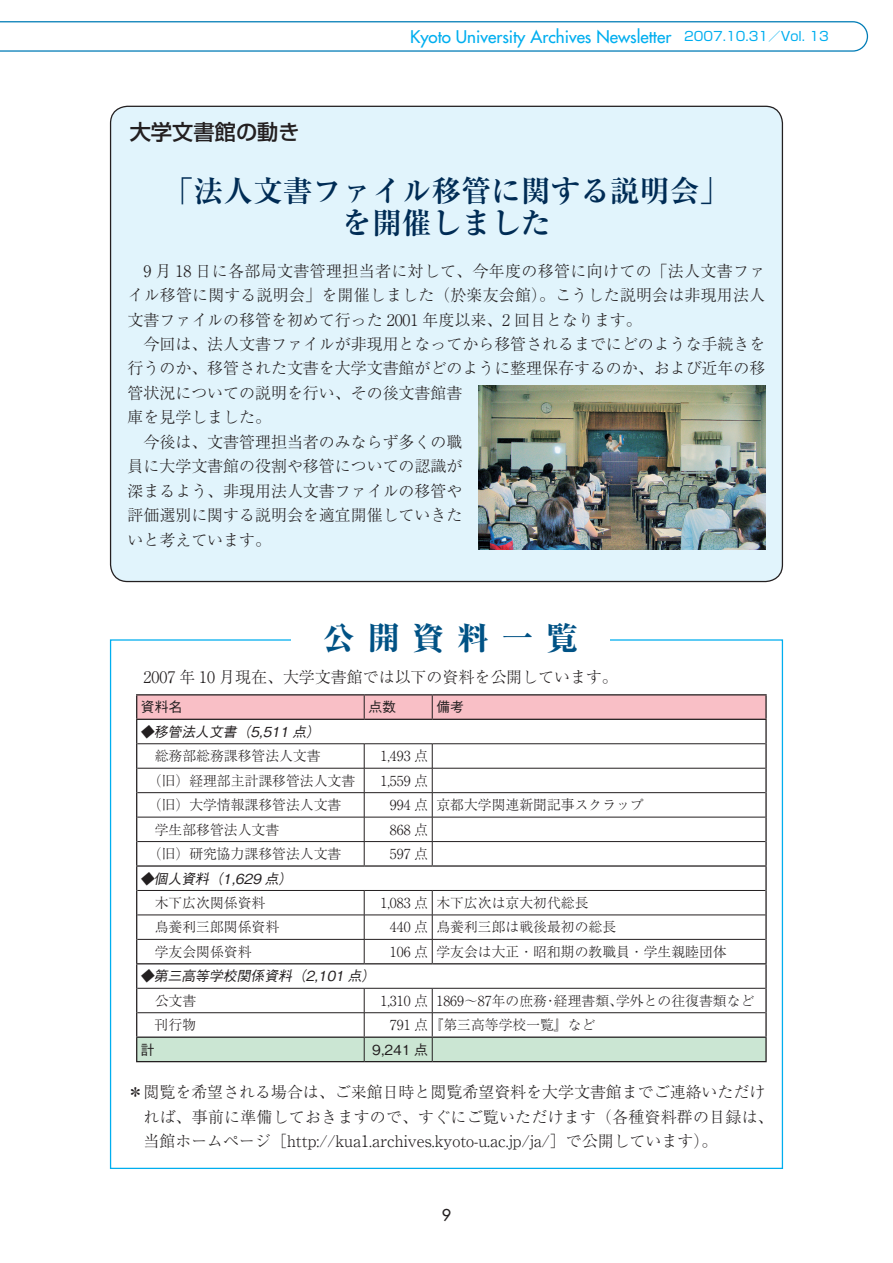
<style>
.page{position:relative;width:893px;height:1263px;background:#fff}
.page>*{position:absolute;margin:0;border:0;box-sizing:border-box;transform-origin:0 0}
.t1{font:800 31.95px "Ryumin Pro";letter-spacing:.4em;color:#005285}
.t2{font:700 29.7px/32px "Ryumin Pro";color:#002c55;text-align:center}
.t3{font:500 21.3px "Shin Go Pro";color:#231f20}
.t4{font:16.95px "Futura";color:#00aeef}
.t5{font:300 15.9px/24.5px "Ryumin Pro";color:#231f20}
.t6{font:15.9px "Futura";color:#231f20}
.t7{font:300 13.8px "Ryumin Pro";color:#231f20}
.t8{font:italic 500 13.8px "Gothic BBB Pro";color:#231f20}
.t9{font:500 13.8px "Gothic BBB Pro";color:#231f20}
.s1{font-family:"Shin Go Pro";font-size:12.75px}
</style>
<div class="page">
<svg style="left:0;top:21px;width:869px;height:31px"></svg>
<div style="left:109px;top:105px;width:675px;height:476px;background:#e1f4fc"></div>
<img style="left:478px;top:386px;width:287px;height:164px">
<hr style="left:136px;top:694px;width:228px;height:1px;background:#231f20">
<hr style="left:364px;top:694px;width:68px;height:1px;background:#231f20">
<hr style="left:432px;top:694px;width:335px;height:1px;background:#231f20">
<hr style="left:765px;top:695px;width:2px;height:24px;background:#231f20">
<hr style="left:432px;top:719px;width:335px;height:1px;background:#231f20">
<hr style="left:765px;top:720px;width:2px;height:24px;background:#231f20">
<hr style="left:765px;top:744px;width:2px;height:24px;background:#231f20">
<hr style="left:765px;top:768px;width:2px;height:25px;background:#231f20">
<hr style="left:765px;top:793px;width:2px;height:24px;background:#231f20">
<hr style="left:765px;top:817px;width:2px;height:24px;background:#231f20">
<hr style="left:765px;top:841px;width:2px;height:24px;background:#231f20">
<hr style="left:765px;top:964px;width:2px;height:24px;background:#231f20">
<hr style="left:765px;top:988px;width:2px;height:25px;background:#231f20">
<hr style="left:765px;top:1013px;width:2px;height:23px;background:#231f20">
<hr style="left:765px;top:1038px;width:2px;height:23px;background:#231f20">
<hr style="left:432px;top:1061px;width:335px;height:1px;background:#231f20">
<hr style="left:432px;top:865px;width:335px;height:2px;background:#231f20">
<hr style="left:765px;top:867px;width:2px;height:23px;background:#231f20">
<hr style="left:765px;top:890px;width:2px;height:25px;background:#231f20">
<hr style="left:765px;top:915px;width:2px;height:24px;background:#231f20">
<svg style="left:136px;top:695px;width:630px;height:367px"></svg>
<hr style="left:765px;top:939px;width:2px;height:24px;background:#231f20">
<hr style="left:136px;top:963px;width:228px;height:1px;background:#231f20">
<hr style="left:364px;top:963px;width:68px;height:1px;background:#231f20">
<hr style="left:432px;top:963px;width:335px;height:1px;background:#231f20">
<hr style="left:136px;top:1036px;width:228px;height:2px;background:#231f20">
<hr style="left:364px;top:1036px;width:68px;height:2px;background:#231f20">
<hr style="left:432px;top:1036px;width:335px;height:2px;background:#231f20">
<p class="t4" style="left:410px;top:26px;width:420px">Kyoto University Archives Newsletter<span class="s1">　2007.10.31／Vol. 13</span></p>
<h3 class="t3" style="left:130px;top:114px;width:172px">大学文書館の動き</h3>
<h2 class="t2" style="left:164px;top:172px;width:567px">「法人文書ファイル移管に関する説明会」を開催しました</h2>
<p class="t5" style="left:128px;top:257px;width:639px">　9 月 18 日に各部局文書管理担当者に対して、今年度の移管に向けての「法人文書ファイル移管に関する説明会」を開催しました（於楽友会館）。こうした説明会は非現用法人文書ファイルの移管を初めて行った 2001 年度以来、2 回目となります。<br>　今回は、法人文書ファイルが非現用となってから移管されるまでにどのような手続きを行うのか、移管された文書を大学文書館がどのように整理保存するのか、および近年の移管状況についての説明を行い、その後文書館書<br>庫を見学しました。<br>　今後は、文書管理担当者のみならず多くの職<br>員に大学文書館の役割や移管についての認識が<br>深まるよう、非現用法人文書ファイルの移管や<br>評価選別に関する説明会を適宜開催していきた<br>いと考えています。</p>
<h1 class="t1" style="left:323px;top:613px;width:257px">公開資料一覧</h1>
<p class="t5" style="left:128px;top:663px;width:492px">　2007 年 10 月現在、大学文書館では以下の資料を公開しています。</p>
<p class="t9" style="left:141px;top:696px;width:43px">資料名</p>
<p class="t9" style="left:368px;top:696px;width:29px">点数</p>
<p class="t9" style="left:436px;top:696px;width:29px">備考</p>
<p class="t8" style="left:140px;top:720px;width:185px">◆移管法人文書（5,511 点）</p>
<p class="t7" style="left:155px;top:745px;width:167px">総務部総務課移管法人文書</p>
<p class="t7" style="left:380px;top:745px;width:49px">1,493 点</p>
<p class="t7" style="left:148px;top:770px;width:209px">（旧）経理部主計課移管法人文書</p>
<p class="t7" style="left:380px;top:770px;width:49px">1,559 点</p>
<p class="t7" style="left:148px;top:794px;width:195px">（旧）大学情報課移管法人文書</p>
<p class="t7" style="left:390px;top:794px;width:255px">994 点 京都大学関連新聞記事スクラップ</p>
<p class="t7" style="left:155px;top:818px;width:126px">学生部移管法人文書</p>
<p class="t7" style="left:390px;top:818px;width:40px">868 点</p>
<p class="t7" style="left:148px;top:843px;width:195px">（旧）研究協力課移管法人文書</p>
<p class="t7" style="left:390px;top:843px;width:40px">597 点</p>
<p class="t8" style="left:140px;top:867px;width:157px">◆個人資料（1,629 点）</p>
<p class="t7" style="left:155px;top:892px;width:112px">木下広次関係資料</p>
<p class="t7" style="left:380px;top:892px;width:209px">1,083 点 木下広次は京大初代総長</p>
<p class="t7" style="left:155px;top:916px;width:126px">鳥養利三郎関係資料</p>
<p class="t7" style="left:390px;top:916px;width:228px">440 点 鳥養利三郎は戦後最初の総長</p>
<p class="t7" style="left:155px;top:941px;width:98px">学友会関係資料</p>
<p class="t7" style="left:390px;top:941px;width:338px">106 点 学友会は大正・昭和期の教職員・学生親睦団体</p>
<p class="t8" style="left:140px;top:965px;width:240px">◆第三高等学校関係資料（2,101 点）</p>
<p class="t7" style="left:155px;top:990px;width:43px">公文書</p>
<p class="t7" style="left:380px;top:990px;width:375px">1,310 点 1869～87年の庶務・経理書類、学外との往復書類など</p>
<p class="t7" style="left:155px;top:1014px;width:43px">刊行物</p>
<p class="t7" style="left:390px;top:1014px;width:207px">791 点『第三高等学校一覧』など</p>
<p class="t9" style="left:141px;top:1038px;width:15px">計</p>
<p class="t9" style="left:372px;top:1038px;width:57px">9,241 点</p>
<p class="t5" style="left:144px;top:1079px;width:631px;text-indent:-16px">＊ 閲覧を希望される場合は、ご来館日時と閲覧希望資料を大学文書館までご連絡いただければ、事前に準備しておきますので、すぐにご覧いただけます（各種資料群の目録は、当館ホームページ［http://kua1.archives.kyoto-u.ac.jp/ja/］で公開しています）。</p>
<p class="t6" style="left:442px;top:1204px;width:11px">9</p>
</div>
